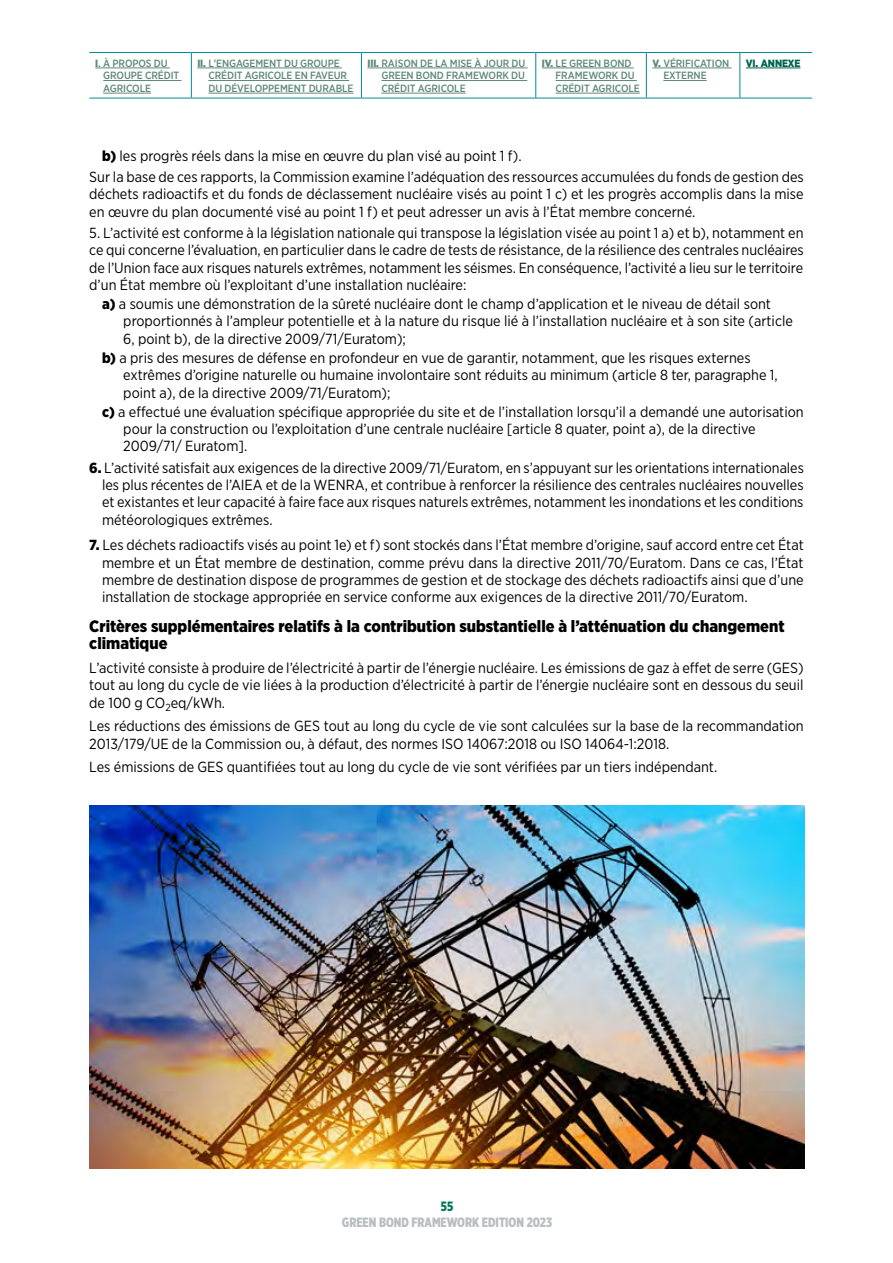
<style>
.page{position:relative;width:893px;height:1263px;background:#fff}
.page>*{position:absolute;margin:0;border:0;box-sizing:border-box;transform-origin:0 0}
.t1{font:900 16.5px/17.2px "Gotham Narrow";color:#000}
.t2{font:14.7px/17.2px "Gotham Narrow";color:#000}
.t3{font:900 13.5px "Gotham X Narrow";color:#b9bec1}
.t4{font:900 13.5px "Gotham X Narrow";color:#007858}
.t5{font:500 10.5px/12.6px "Gotham Narrow";letter-spacing:-.01em;color:#5f897a}
.t6{font:900 10.5px "Gotham Narrow";letter-spacing:-.01em;color:#006450}
.s1{font-weight:900}
</style>
<div class="page">
<img style="left:89px;top:805px;width:716px;height:364px">
<hr style="left:89px;top:52px;width:102px;height:1px;background:#008b92">
<hr style="left:191px;top:52px;width:170px;height:1px;background:#008b92">
<hr style="left:191px;top:53px;width:1px;height:45px;background:#008b92">
<hr style="left:361px;top:52px;width:175px;height:1px;background:#008b92">
<hr style="left:361px;top:53px;width:1px;height:45px;background:#008b92">
<hr style="left:536px;top:52px;width:110px;height:1px;background:#008b92">
<hr style="left:535px;top:53px;width:1px;height:45px;background:#008b92">
<hr style="left:646px;top:52px;width:94px;height:1px;background:#008b92">
<hr style="left:646px;top:53px;width:1px;height:45px;background:#008b92">
<hr style="left:740px;top:52px;width:72px;height:1px;background:#008b92">
<hr style="left:739px;top:53px;width:1px;height:45px;background:#008b92">
<hr style="left:89px;top:98px;width:102px;height:1px;background:#008b92">
<hr style="left:191px;top:98px;width:170px;height:1px;background:#008b92">
<hr style="left:361px;top:98px;width:175px;height:1px;background:#008b92">
<hr style="left:536px;top:98px;width:110px;height:1px;background:#008b92">
<hr style="left:646px;top:98px;width:94px;height:1px;background:#008b92">
<hr style="left:740px;top:98px;width:72px;height:1px;background:#008b92">
<hr style="left:95px;top:68px;width:75px;height:1px;background:#5f897a">
<hr style="left:103px;top:80px;width:78px;height:1px;background:#5f897a">
<hr style="left:103px;top:93px;width:48px;height:1px;background:#5f897a">
<hr style="left:197px;top:68px;width:145px;height:1px;background:#5f897a">
<hr style="left:208px;top:80px;width:141px;height:1px;background:#5f897a">
<hr style="left:208px;top:93px;width:146px;height:1px;background:#5f897a">
<hr style="left:367px;top:68px;width:161px;height:1px;background:#5f897a">
<hr style="left:381px;top:80px;width:146px;height:1px;background:#5f897a">
<hr style="left:381px;top:93px;width:85px;height:1px;background:#5f897a">
<hr style="left:542px;top:68px;width:92px;height:1px;background:#5f897a">
<hr style="left:556px;top:80px;width:81px;height:1px;background:#5f897a">
<hr style="left:556px;top:93px;width:84px;height:1px;background:#5f897a">
<hr style="left:652px;top:68px;width:79px;height:1px;background:#5f897a">
<hr style="left:663px;top:80px;width:44px;height:1px;background:#5f897a">
<hr style="left:746px;top:68px;width:54px;height:1px;background:#006450">
<p class="t5" style="left:103px;top:57px;width:77px;text-indent:-8px"><span class="s1">I</span>. À PROPOS DU<br>GROUPE CRÉDIT<br>AGRICOLE</p>
<p class="t5" style="left:208px;top:57px;width:147px;text-indent:-11px"><span class="s1">II.</span> L'ENGAGEMENT DU GROUPE<br>CRÉDIT AGRICOLE EN FAVEUR<br>DU DÉVELOPPEMENT DURABLE</p>
<p class="t5" style="left:381px;top:57px;width:145px;text-align:justify;text-indent:-14px"><span class="s1">III.</span> RAISON DE LA MISE À JOUR DU GREEN BOND FRAMEWORK DU CRÉDIT AGRICOLE</p>
<p class="t5" style="left:556px;top:57px;width:86px;text-indent:-14px"><span class="s1">IV.</span> LE GREEN BOND<br>FRAMEWORK DU<br>CRÉDIT AGRICOLE</p>
<p class="t5" style="left:663px;top:57px;width:67px;text-indent:-11px"><span class="s1">V.</span> VÉRIFICATION<br>EXTERNE</p>
<p class="t6" style="left:746px;top:56px;width:56px">VI. ANNEXE</p>
<p class="t2" style="left:89px;top:144px;width:716px;line-height:21.5px;text-indent:13px"><span class="s1">b)</span> les progrès réels dans la mise en œuvre du plan visé au point 1 f).<br>Sur la base de ces rapports, la Commission examine l’adéquation des ressources accumulées du fonds de gestion des</p>
<p class="t2" style="left:89px;top:185px;width:716px">déchets radioactifs et du fonds de déclassement nucléaire visés au point 1 c) et les progrès accomplis dans la mise en œuvre du plan documenté visé au point 1 f) et peut adresser un avis à l’État membre concerné.</p>
<p class="t2" style="left:89px;top:224px;width:716px;text-align:justify">5. L’activité est conforme à la législation nationale qui transpose la législation visée au point 1 a) et b), notamment en ce qui concerne l’évaluation, en particulier dans le cadre de tests de résistance, de la résilience des centrales nucléaires de l’Union face aux risques naturels extrêmes, notamment les séismes. En conséquence, l’activité a lieu sur le territoire d’un État membre où l’exploitant d’une installation nucléaire:</p>
<p class="t2" style="left:123px;top:295px;width:671px;text-indent:-21px"><span class="s1">a)</span> a soumis une démonstration de la sûreté nucléaire dont le champ d’application et le niveau de détail sont proportionnés à l’ampleur potentielle et à la nature du risque lié à l’installation nucléaire et à son site (article<br>6, point b), de la directive 2009/71/Euratom);</p>
<p class="t2" style="left:123px;top:349px;width:656px;text-indent:-21px"><span class="s1">b)</span> a pris des mesures de défense en profondeur en vue de garantir, notamment, que les risques externes extrêmes d’origine naturelle ou humaine involontaire sont réduits au minimum (article 8 ter, paragraphe 1, point a), de la directive 2009/71/Euratom);</p>
<p class="t2" style="left:123px;top:403px;width:682px;text-indent:-21px"><span class="s1">c)</span> a effectué une évaluation spécifique appropriée du site et de l’installation lorsqu’il a demandé une autorisation pour la construction ou l’exploitation d’une centrale nucléaire [article 8 quater, point a), de la directive<br>2009/71/ Euratom].</p>
<p class="t2" style="left:102px;top:459px;width:703px;text-align:justify;text-indent:-13px"><span class="s1">6.</span> L’activité satisfait aux exigences de la directive 2009/71/Euratom, en s’appuyant sur les orientations internationales les plus récentes de l’AIEA et de la WENRA, et contribue à renforcer la résilience des centrales nucléaires nouvelles et existantes et leur capacité à faire face aux risques naturels extrêmes, notamment les inondations et les conditions météorologiques extrêmes.</p>
<p class="t2" style="left:102px;top:536px;width:703px;text-align:justify;text-indent:-13px"><span class="s1">7.</span> Les déchets radioactifs visés au point 1e) et f) sont stockés dans l’État membre d’origine, sauf accord entre cet État membre et un État membre de destination, comme prévu dans la directive 2011/70/Euratom. Dans ce cas, l’État membre de destination dispose de programmes de gestion et de stockage des déchets radioactifs ainsi que d’une installation de stockage appropriée en service conforme aux exigences de la directive 2011/70/Euratom.</p>
<p class="t1" style="left:89px;top:618px;width:697px">Critères supplémentaires relatifs à la contribution substantielle à l’atténuation du changement climatique</p>
<p class="t2" style="left:89px;top:659px;width:716px;text-align:justify">L’activité consiste à produire de l’électricité à partir de l’énergie nucléaire. Les émissions de gaz à effet de serre (GES) tout au long du cycle de vie liées à la production d’électricité à partir de l’énergie nucléaire sont en dessous du seuil de 100 g CO<sub>2</sub>eq/kWh.</p>
<p class="t2" style="left:89px;top:717px;width:716px">Les réductions des émissions de GES tout au long du cycle de vie sont calculées sur la base de la recommandation<br>2013/179/UE de la Commission ou, à défaut, des normes ISO 14067:2018 ou ISO 14064-1:2018.</p>
<p class="t2" style="left:89px;top:758px;width:629px">Les émissions de GES quantifiées tout au long du cycle de vie sont vérifiées par un tiers indépendant.</p>
<p class="t4" style="left:441px;top:1198px;width:14px">55</p>
<p class="t3" style="left:342px;top:1214px;width:212px">GREEN BOND FRAMEWORK EDITION 2023</p>
</div>
